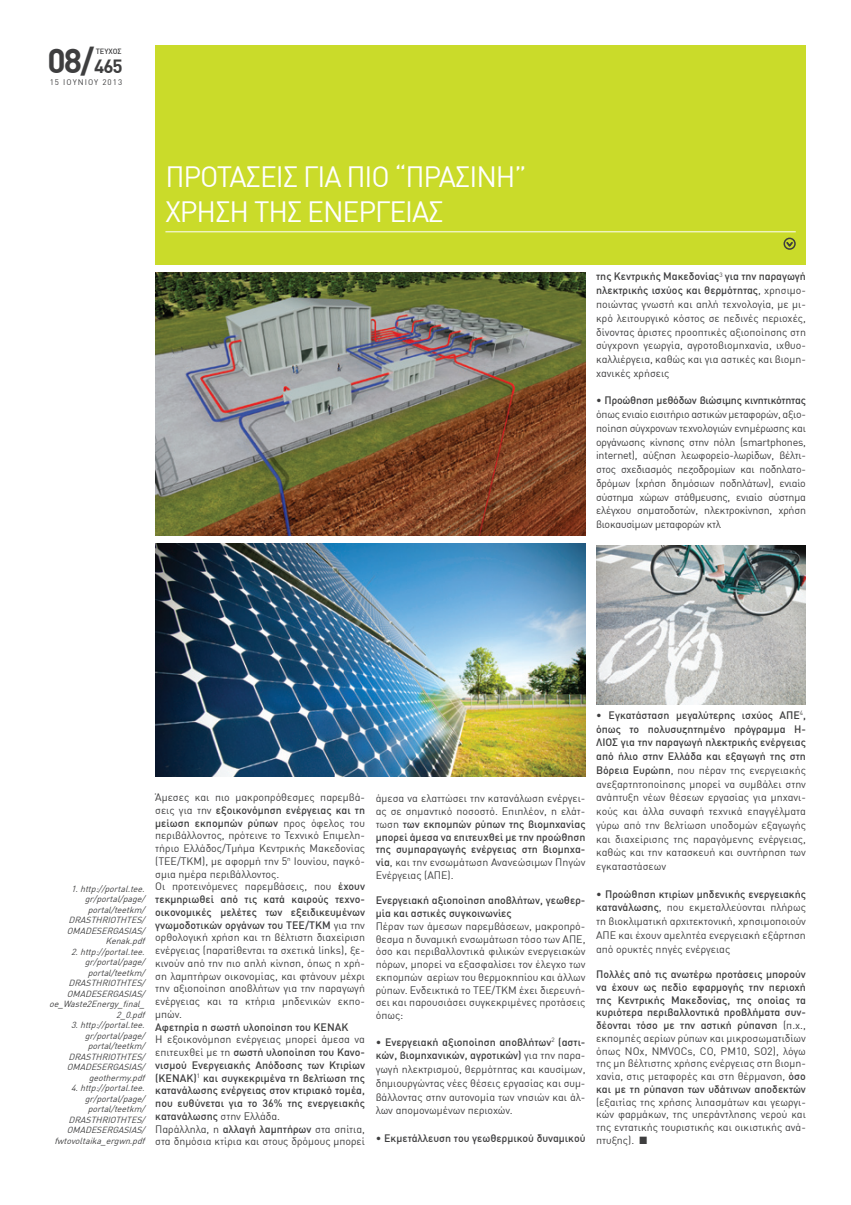
<style>
.page{position:relative;width:851px;height:1205px;background:#fff}
.page>*{position:absolute;margin:0;border:0;box-sizing:border-box;transform-origin:0 0}
.t1{font:700 33.75px "DIN Greek";color:#3e3e3f}
.t2{font:28.75px/34.5px "DIN Greek";letter-spacing:-.04em;color:#fff}
.t3{font:10.62px/13.8px "DIN Greek";color:#3e3e3f;text-align:justify}
.t4{font:500 10.62px/12.8px "DIN Greek";color:#3e3e3f}
.t5{font:italic 8.75px/10.5px "DIN Greek";color:#3e3e3f;text-align:right}
.t6{font:8px "DIN Greek";letter-spacing:.13em;color:#3e3e3f}
.t7{font:500 7.5px "DIN Greek";color:#3e3e3f}
.s1{font-size:18.75px}
.s2{font-weight:500}
.s3{font-weight:400}
</style>
<div class="page">
<div style="left:155px;top:45px;width:650px;height:220px;background:#cadb2a"></div>
<hr style="left:165px;top:231px;width:630px;height:1px;background:#fff">
<svg style="left:786px;top:241px;width:8px;height:8px"></svg>
<div style="left:783px;top:238px;width:12px;height:12px;border:2px solid #3e3e3f;border-radius:50%"></div>
<img style="left:155px;top:273px;width:430px;height:262px">
<img style="left:596px;top:546px;width:209px;height:158px">
<img style="left:155px;top:543px;width:430px;height:233px">
<h1 class="t1" style="left:47px;top:41px;width:77px">08/<span class="s1">465</span></h1>
<p class="t6" style="left:50px;top:78px;width:74px">15 IOYNIOY 2013</p>
<p class="t7" style="left:96px;top:47px;width:27px">ΤΕΥΧΟΣ</p>
<h2 class="t2" style="left:165px;top:160px;width:362px">ΠΡΟΤΑΣΕΙΣ ΓΙΑ ΠΙΟ “ΠΡΑΣΙΝΗ”<br>ΧΡΗΣΗ ΤΗΣ ΕΝΕΡΓΕΙΑΣ</h2>
<p class="t3" style="left:596px;top:270px;width:211px"><span class="s2">της Κεντρικής Μακεδονίας για την παραγωγή ηλεκτρικής ισχύος και θερμότητας</span>, χρησιμο&shy;ποιώντας γνωστή και απλή τεχνολογία, με μι&shy;κρό λειτουργικό κόστος σε πεδινές περιοχές, δίνοντας άριστες προοπτικές αξιοποίησης στη σύγχρονη γεωργία, αγροτοβιομηχανία, ιχθυο&shy;καλλιέργεια, καθώς και για αστικές και βιομη&shy;χανικές χρήσεις</p>
<p class="t3" style="left:596px;top:394px;width:211px">• <span class="s2">Προώθηση μεθόδων βιώσιμης κινητικότητας </span>όπως ενιαίο εισιτήριο αστικών μεταφορών, αξιο&shy;ποίηση σύγχρονων τεχνολογιών ενημέρωσης και οργάνωσης κίνησης στην πόλη (smartphones, internet), αύξηση λεωφορείο-λωρίδων, βέλτι&shy;στος σχεδιασμός πεζοδρομίων και ποδηλατο&shy;δρόμων (χρήση δημόσιων ποδηλάτων), ενιαίο σύστημα χώρων στάθμευσης, ενιαίο σύστημα ελέγχου σηματοδοτών, ηλεκτροκίνηση, χρήση βιοκαυσίμων μεταφορών κτλ</p>
<p class="t5" style="left:49px;top:883px;width:100px">1.http://portal.tee. gr/portal/page/ portal/teetkm/<br>DRASTHRIOTHTES/<br>OMADESERGASIAS/<br>Kenak.pdf<br>2.http://portal.tee. gr/portal/page/ portal/teetkm/<br>DRASTHRIOTHTES/<br>OMADESERGASIAS/ oe_Waste2Energy_final_<br>2_0.pdf<br>3.http://portal.tee. gr/portal/page/ portal/teetkm/<br>DRASTHRIOTHTES/<br>OMADESERGASIAS/ geothermy.pdf<br>4.http://portal.tee. gr/portal/page/ portal/teetkm/<br>DRASTHRIOTHTES/<br>OMADESERGASIAS/ fwtovoltaika_ergwn.pdf</p>
<p class="t3" style="left:155px;top:791px;width:211px;line-height:12.8px;text-align:left">Άμεσες και πιο μακροπρόθεσμες παρεμβά&shy;σεις για την <span class="s2">εξοικονόμηση ενέργειας και τη μείωση εκπομπών ρύπων</span> προς όφελος του περιβάλλοντος, πρότεινε το Τεχνικό Επιμελη&shy;τήριο Ελλάδος/Τμήμα Κεντρικής Μακεδονίας (ΤΕΕ/ΤΚΜ), με αφορμή την 5<sup>η</sup> Ιουνίου, παγκό&shy;σμια ημέρα περιβάλλοντος.<br>Οι προτεινόμενες παρεμβάσεις, που <span class="s2">έχουν τεκμηριωθεί από τις κατά καιρούς τεχνο&shy;οικονομικές μελέτες των εξειδικευμένων γνωμοδοτικών οργάνων του ΤΕΕ/ΤΚΜ</span> για την ορθολογική χρήση και τη βέλτιστη διαχείριση ενέργειας (παρατίθενται τα σχετικά links), ξε&shy;κινούν από την πιο απλή κίνηση, όπως η χρή&shy;ση λαμπτήρων οικονομίας, και φτάνουν μέχρι την αξιοποίηση αποβλήτων για την παραγωγή ενέργειας και τα κτήρια μηδενικών εκπο&shy;μπών.</p>
<p class="t4" style="left:155px;top:1020px;width:194px">Αφετηρία η σωστή υλοποίηση του ΚΕΝΑΚ</p>
<p class="t4" style="left:155px;top:1033px;width:211px"><span class="s3">Η εξοικονόμηση ενέργειας μπορεί άμεσα να επιτευχθεί με τη</span> σωστή υλοποίηση του Κανο&shy;νισμού Ενεργειακής Απόδοσης των Κτιρίων (ΚΕΝΑΚ) και συγκεκριμένα τη βελτίωση της κατανάλωσης ενέργειας στον κτιριακό τομέα, που ευθύνεται για το 36% της ενεργειακής κατανάλωσης <span class="s3">στην Ελλάδα.<br>Παράλληλα, η</span> αλλαγή λαμπτήρων <span class="s3">στα σπίτια, στα δημόσια κτίρια και στους δρόμους μπορεί</span></p>
<p class="t3" style="left:375px;top:792px;width:211px;line-height:12.8px">άμεσα να ελαττώσει την κατανάλωση ενέργει&shy;ας σε σημαντικό ποσοστό. Επιπλέον, η ελάτ&shy;τωση <span class="s2">των εκπομπών ρύπων της βιομηχανίας μπορεί άμεσα να επιτευχθεί με την προώθηση της συμπαραγωγής ενέργειας στη βιομηχα&shy;νία</span>, και την ενσωμάτωση Ανανεώσιμων Πηγών Ενέργειας (ΑΠΕ).</p>
<p class="t4" style="left:375px;top:894px;width:211px">Ενεργειακή αξιοποίηση αποβλήτων, γεωθερ&shy;μία και αστικές συγκοινωνίες</p>
<p class="t3" style="left:375px;top:920px;width:211px;line-height:12.8px">Πέραν των άμεσων παρεμβάσεων, μακροπρό&shy;θεσμα η δυναμική ενσωμάτωση τόσο των ΑΠΕ, όσο και περιβαλλοντικά φιλικών ενεργειακών πόρων, μπορεί να εξασφαλίσει τον έλεγχο των εκπομπών αερίων του θερμοκηπίου και άλλων ρύπων. Ενδεικτικά το ΤΕΕ/ΤΚΜ έχει διερευνή&shy;σει και παρουσιάσει συγκεκριμένες προτάσεις όπως:</p>
<p class="t3" style="left:375px;top:1035px;width:211px">• <span class="s2">Ενεργειακή αξιοποίηση αποβλήτων (αστι&shy;κών, βιομηχανικών, αγροτικών)</span> για την παρα&shy;γωγή ηλεκτρισμού, θερμότητας και καυσίμων, δημιουργώντας νέες θέσεις εργασίας και συμ&shy;βάλλοντας στην αυτονομία των νησιών και άλ&shy;λων απομονωμένων περιοχών.</p>
<p class="t4" style="left:375px;top:1131px;width:211px"><span class="s3">•</span> Εκμετάλλευση του γεωθερμικού δυναμικού</p>
<p class="t3" style="left:596px;top:708px;width:211px">• <span class="s2">Εγκατάσταση μεγαλύτερης ισχύος ΑΠΕ , όπως το πολυσυζητημένο πρόγραμμα Η-ΛΙΟΣ για την παραγωγή ηλεκτρικής ενέργειας από ήλιο στην Ελλάδα και εξαγωγή της στη Βόρεια Ευρώπη</span>, που πέραν της ενεργειακής ανεξαρτητοποίησης μπορεί να συμβάλει στην ανάπτυξη νέων θέσεων εργασίας για μηχανι&shy;κούς και άλλα συναφή τεχνικά επαγγέλματα γύρω από την βελτίωση υποδομών εξαγωγής και διαχείρισης της παραγόμενης ενέργειας, καθώς και την κατασκευή και συντήρηση των εγκαταστάσεων</p>
<p class="t3" style="left:596px;top:887px;width:211px">• <span class="s2">Προώθηση κτιρίων μηδενικής ενεργειακής κατανάλωσης</span>, που εκμεταλλεύονται πλήρως τη βιοκλιματική αρχιτεκτονική, χρησιμοποιούν ΑΠΕ και έχουν αμελητέα ενεργειακή εξάρτηση από ορυκτές πηγές ενέργειας</p>
<p class="t4" style="left:596px;top:968px;width:211px;text-align:justify">Πολλές από τις ανωτέρω προτάσεις μπορούν να έχουν ως πεδίο εφαρμογής την περιοχή της Κεντρικής Μακεδονίας, της οποίας τα κυριότερα περιβαλλοντικά προβλήματα συν&shy;δέονται τόσο με την αστική ρύπανση <span class="s3">(π.χ., εκπομπές αερίων ρύπων και μικροσωματιδίων όπως ΝΟx, NMVOCs, CO, PM10, SO2), λόγω της μη βέλτιστης χρήσης ενέργειας στη βιομη&shy;χανία, στις μεταφορές και στη θέρμανση,</span> όσο και με τη ρύπανση των υδάτινων αποδεκτών</p>
<p class="t3" style="left:596px;top:1095px;width:211px;line-height:12.8px">(εξαιτίας της χρήσης λιπασμάτων και γεωργι&shy;κών φαρμάκων, της υπεράντλησης νερού και της εντατικής τουριστικής και οικιστικής ανά&shy;πτυξης). ■</p>
</div>
